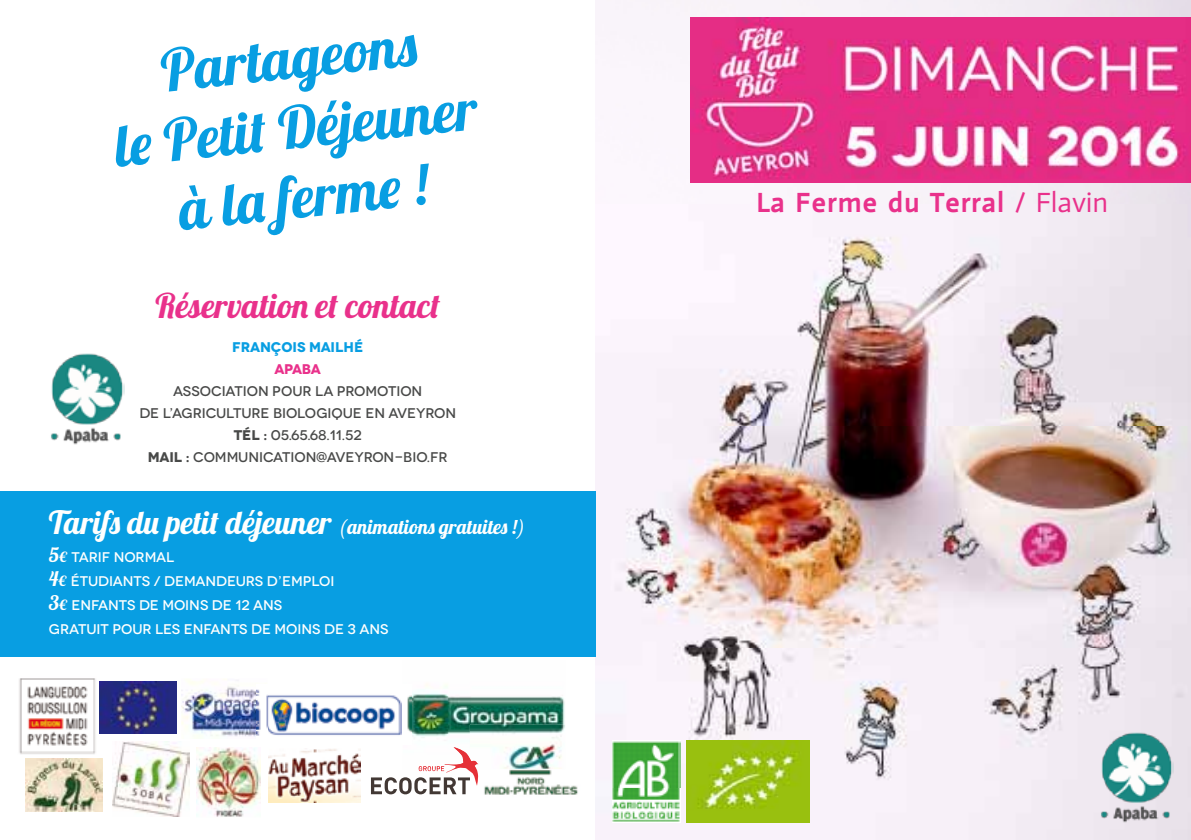
<style>
.page{position:relative;width:1191px;height:840px;background:#fff}
.page>*{position:absolute;margin:0;border:0;box-sizing:border-box;transform-origin:0 0}
.t1{font:58px/69.6px "Lobster 1.4";color:#089ee2;text-align:center}
.t2{font:34px "Lobster 1.4";color:#e9318b}
.t3{font:700 28px "actor";color:#e9318b}
.t4{font:20px "Lobster 1.4";color:#fffffe}
.t5{font:500 14px/22px "Novecentowide";letter-spacing:-.005em;color:#484948;text-align:center}
.t6{font:500 14px/24px "Novecentowide";letter-spacing:-.01em;color:#fffffe}
.t7{font:700 14px "Novecentowide";letter-spacing:-.005em;color:#089ee2}
.t8{font:700 14px "Novecentowide";letter-spacing:-.02em;color:#e9318b}
.s1{font-weight:700}
.s2{font-size:32px}
.s3{font-family:"Lobster 1.4";font-weight:400;font-size:20px}
.s4{font-family:"Lobster 1.4";font-weight:400}
.s5{font-weight:400}
</style>
<div class="page">
<img style="left:478px;top:768px;width:100px;height:27px">
<img style="left:100px;top:681px;width:77px;height:52px">
<img style="left:19px;top:678px;width:77px;height:76px">
<img style="left:268px;top:749px;width:92px;height:53px">
<img style="left:181px;top:680px;width:75px;height:58px">
<img style="left:268px;top:695px;width:134px;height:40px">
<img style="left:256px;top:689px;width:12px;height:47px">
<img style="left:197px;top:747px;width:63px;height:69px">
<img style="left:25px;top:758px;width:78px;height:53px">
<img style="left:407px;top:684px;width:158px;height:54px">
<img style="left:470px;top:724px;width:95px;height:44px">
<svg style="left:371px;top:746px;width:107px;height:47px"></svg>
<img style="left:113px;top:741px;width:77px;height:75px">
<img style="left:595px;top:0;width:596px;height:839px">
<img style="left:686px;top:740px;width:123px;height:82px">
<img style="left:612px;top:740px;width:68px;height:82px">
<img style="left:1098px;top:731px;width:76px;height:91px">
<div style="left:0;top:491px;width:595px;height:165px;background:#089ee2"></div>
<img style="left:51px;top:353px;width:73px;height:91px">
<img style="left:691px;top:17px;width:500px;height:165px">
<h1 class="t1" style="left:104px;top:41px;width:365px;rotate:-6deg">Partageons<br>le Petit Déjeuner à la ferme !</h1>
<h2 class="t2" style="left:155px;top:283px;width:286px">Réservation et contact</h2>
<p class="t7" style="left:232px;top:338px;width:133px">FRANÇOIS MAILHÉ</p>
<p class="t8" style="left:274px;top:360px;width:48px">APABA</p>
<p class="t5" style="left:139px;top:379px;width:318px">ASSOCIATION POUR LA PROMOTION<br>DE L’AGRICULTURE BIOLOGIQUE EN AVEYRON<br><span class="s1">TÉL :</span> 05.65.68.11.52<br><span class="s1">MAIL :</span> COMMUNICATION@AVEYRON-BIO.FR</p>
<h3 class="t4" style="left:49px;top:513px;width:478px"><span class="s2">Tarifs du petit déjeuner</span> (animations gratuites !)</h3>
<p class="t6" style="left:49px;top:544px;width:341px"><span class="s3">5</span><span class="s4">€</span> TARIF NORMAL<br><span class="s3">4</span><span class="s4">€</span> ÉTUDIANTS / DEMANDEURS D’EMPLOI<br><span class="s3">3</span><span class="s4">€</span> ENFANTS DE MOINS DE 12 ANS<br>GRATUIT POUR LES ENFANTS DE MOINS DE 3 ANS</p>
<h3 class="t3" style="left:756px;top:184px;width:353px">La Ferme du Terral <span class="s5">/ Flavin</span></h3>
</div>
